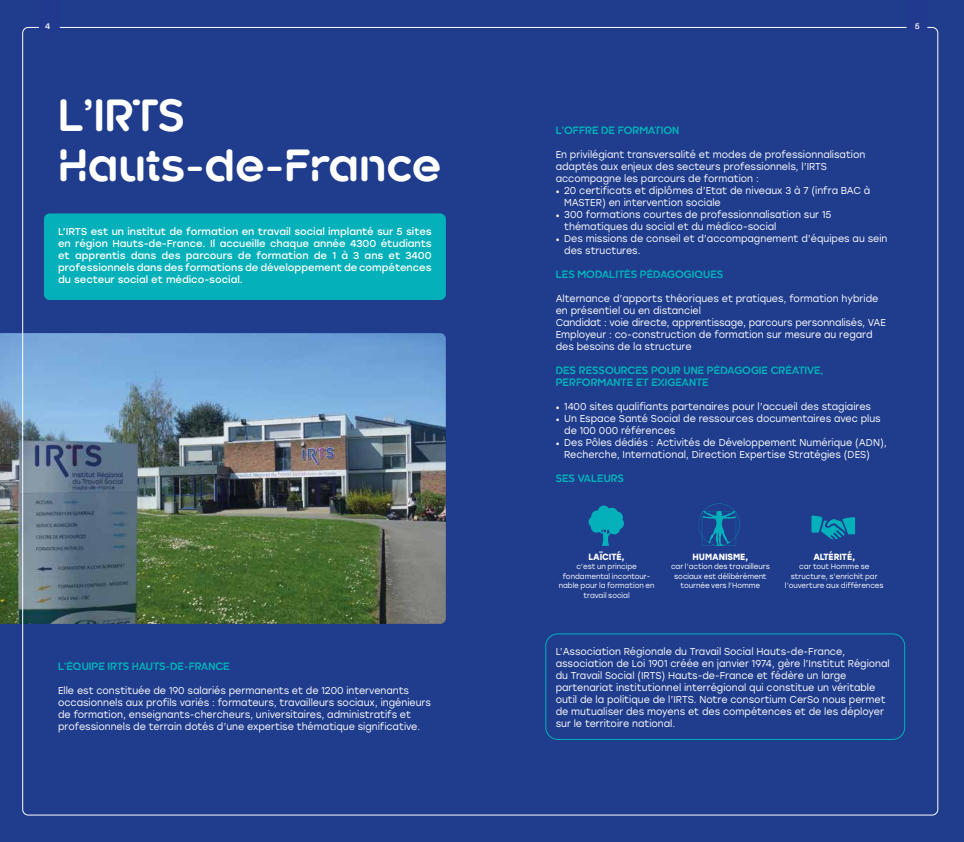
<style>
.page{position:relative;width:964px;height:842px;background:#1f3c8d}
.page>*{position:absolute;margin:0;border:0;box-sizing:border-box;transform-origin:0 0}
.t1{font:700 42px/50.4px "Kroppen Round";color:#fff}
.t2{font:10px/12px "Stolzl";color:#fff;scale:.95 1}
.t3{font:10px/12px "Stolzl";color:#fff;text-align:justify}
.t4{font:700 10px/12px "Kroppen Round";color:#04b1ba}
.t5{font:700 9px "Stolzl";letter-spacing:-.005em;color:#fff;scale:.95 1}
.t6{font:8px "Stolzl";color:#fff}
.t7{font:7.5px/9.5px "Stolzl";letter-spacing:-.005em;color:#fff;text-align:center;scale:.95 1}
.s1{font-family:"Minion Pro"}
</style>
<div class="page">
<img style="left:0;top:333px;width:446px;height:291px">
<svg style="left:588px;top:505px;width:36px;height:41px"></svg>
<svg style="left:698px;top:503px;width:42px;height:43px"></svg>
<svg style="left:811px;top:516px;width:44px;height:23px"></svg>
<div style="left:44px;top:213px;width:402px;height:87px;background:#04b1ba;border-radius:6px"></div>
<div style="left:545px;top:633px;width:360px;height:107px;border:1px solid #04b1ba;border-radius:12px"></div>
<p class="t6" style="left:45px;top:20px;width:7px">4</p>
<p class="t6" style="left:915px;top:20px;width:6px">5</p>
<h1 class="t1" style="left:58px;top:91px;width:385px">L’IRTS<br>Hauts-de-France</h1>
<p class="t3" style="left:58px;top:225px;width:375px">L’IRTS est un institut de formation en travail social implanté sur 5 sites en région Hauts-de-France. Il accueille chaque année 4300 étudiants et apprentis dans des parcours de formation de 1 à 3 ans et 3400 professionnels dans des formations de développement de compétences du secteur social et médico-social.</p>
<p class="t4" style="left:58px;top:660px;width:173px">L’ÉQUIPE IRTS HAUTS-DE-FRANCE</p>
<p class="t2" style="left:58px;top:684px;width:394px">Elle est constituée de 190 salariés permanents et de 1200 intervenants occasionnels aux profils variés : formateurs, travailleurs sociaux, ingénieurs de formation, enseignants-chercheurs, universitaires, administratifs et professionnels de terrain dotés d’une expertise thématique significative.</p>
<p class="t4" style="left:556px;top:124px;width:125px">L’OFFRE DE FORMATION</p>
<p class="t2" style="left:556px;top:148px;width:327px">En privilégiant transversalité et modes de professionnalisation adaptés aux enjeux des secteurs professionnels, l’IRTS accompagne les parcours de formation :</p>
<p class="t2" style="left:564px;top:184px;width:324px;text-indent:-9px"><span class="s1">•</span> 20 certificats et diplômes d’Etat de niveaux 3 à 7 (infra BAC à<br>MASTER) en intervention sociale</p>
<p class="t2" style="left:564px;top:208px;width:283px;text-indent:-9px"><span class="s1">•</span> 300 formations courtes de professionnalisation sur 15 thématiques du social et du médico-social</p>
<p class="t2" style="left:564px;top:232px;width:342px;text-indent:-9px"><span class="s1">•</span> Des missions de conseil et d’accompagnement d’équipes au sein des structures.</p>
<p class="t4" style="left:556px;top:268px;width:169px">LES MODALITÉS PÉDAGOGIQUES</p>
<p class="t2" style="left:556px;top:292px;width:349px">Alternance d’apports théoriques et pratiques, formation hybride en présentiel ou en distanciel<br>Candidat : voie directe, apprentissage, parcours personnalisés, VAE Employeur : co-construction de formation sur mesure au regard des besoins de la structure</p>
<p class="t4" style="left:556px;top:364px;width:269px">DES RESSOURCES POUR UNE PÉDAGOGIE CRÉATIVE,<br>PERFORMANTE ET EXIGEANTE</p>
<p class="t2" style="left:556px;top:400px;width:333px"><span class="s1">•</span> 1400 sites qualifiants partenaires pour l’accueil des stagiaires</p>
<p class="t2" style="left:564px;top:412px;width:335px;text-indent:-9px"><span class="s1">•</span> Un Espace Santé Social de ressources documentaires avec plus de 100 000 références</p>
<p class="t2" style="left:564px;top:436px;width:341px;text-indent:-9px"><span class="s1">•</span> Des Pôles dédiés : Activités de Développement Numérique (ADN),<br>Recherche, International, Direction Expertise Stratégies (DES)</p>
<p class="t4" style="left:556px;top:472px;width:70px">SES VALEURS</p>
<p class="t5" style="left:588px;top:550px;width:40px">LAÏCITÉ,</p>
<p class="t7" style="left:559px;top:561px;width:102px">c’est un principe fondamental incontour&shy;nable pour la formation en travail social</p>
<p class="t5" style="left:692px;top:550px;width:60px">HUMANISME,</p>
<p class="t7" style="left:671px;top:561px;width:106px">car l’action des travailleurs sociaux est délibérément tournée vers l’Homme</p>
<p class="t5" style="left:813px;top:550px;width:45px">ALTÉRITÉ,</p>
<p class="t7" style="left:785px;top:561px;width:105px">car tout Homme se structure, s’enrichit par l’ouverture aux différences</p>
<p class="t2" style="left:556px;top:645px;width:353px">L’Association Régionale du Travail Social Hauts-de-France, association de Loi 1901 créée en janvier 1974, gère l’Institut Régional du Travail Social (IRTS) Hauts-de-France et fédère un large partenariat institutionnel interrégional qui constitue un véritable outil de la politique de l’IRTS. Notre consortium CerSo nous permet de mutualiser des moyens et des compétences et de les déployer sur le territoire national.</p>
</div>
